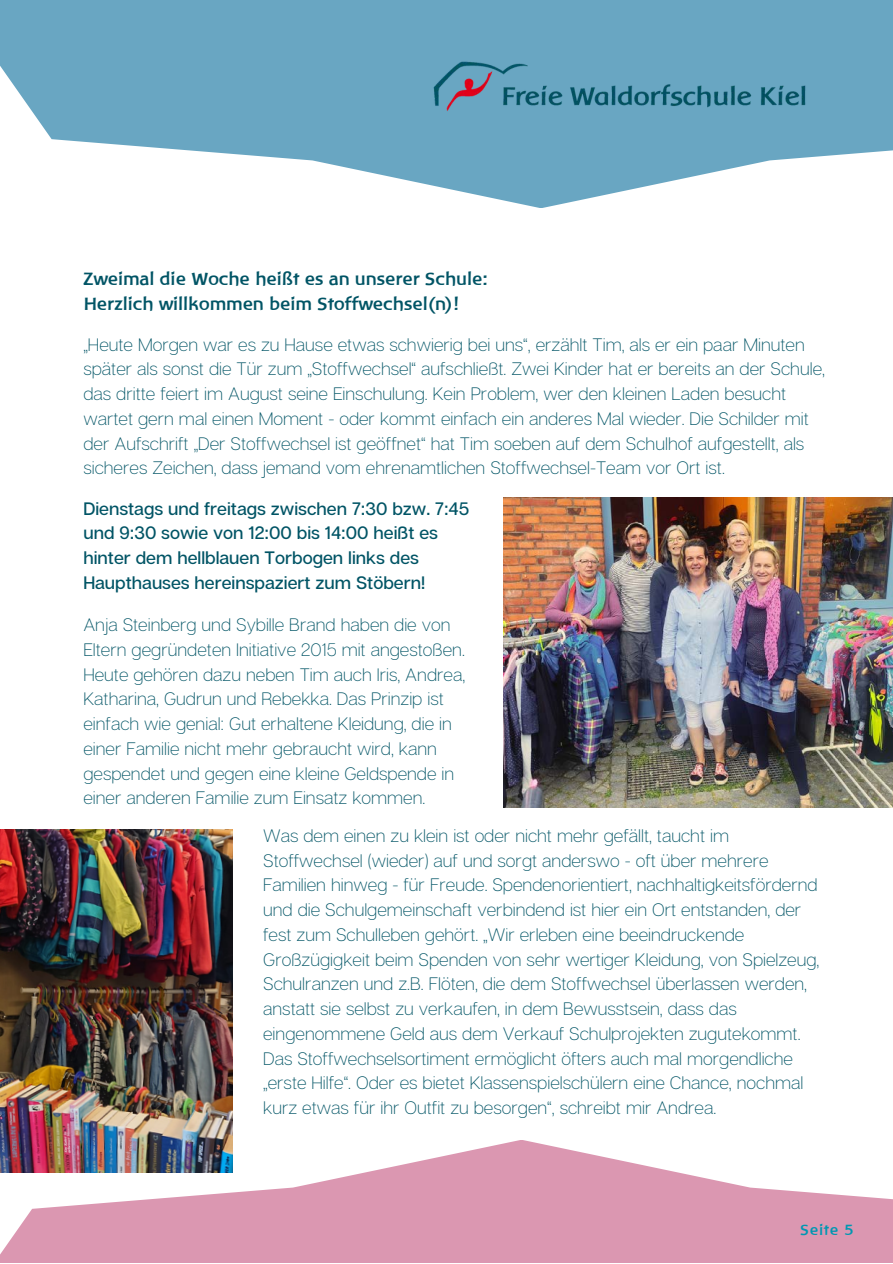
<style>
.page{position:relative;width:893px;height:1264px;background:#fff}
.page>*{position:absolute;margin:0;border:0;box-sizing:border-box;transform-origin:0 0}
.t1{font:200 18px/24.8px "Articulat CF";color:#005465}
.t2{font:500 18px/24.8px "Articulat CF";color:#005465}
.t3{font:700 18px "Baar Philos";color:#005465}
.t4{font:700 15px "Baar Philos";letter-spacing:.05em;color:#0097b2}
</style>
<div class="page">
<svg style="left:0;top:0;width:892px;height:208px;fill:#69a6c2"></svg>
<img style="left:419px;top:50px;width:400px;height:78px">
<svg style="left:0;top:1139px;width:892px;height:123px;fill:#db97b1"></svg>
<img style="left:503px;top:497px;width:389px;height:310px">
<img style="left:0;top:829px;width:232px;height:343px">
<p class="t3" style="left:83px;top:268px;width:405px">Zweimal die Woche heißt es an unserer Schule:</p>
<p class="t3" style="left:83px;top:293px;width:377px">Herzlich willkommen beim Stoffwechsel(n)!</p>
<p class="t1" style="left:83px;top:331px;width:743px">„Heute Morgen war es zu Hause etwas schwierig bei uns“, erzählt Tim, als er ein paar Minuten später als sonst die Tür zum „Stoffwechsel“ aufschließt. Zwei Kinder hat er bereits an der Schule, das dritte feiert im August seine Einschulung. Kein Problem, wer den kleinen Laden besucht wartet gern mal einen Moment - oder kommt einfach ein anderes Mal wieder. Die Schilder mit der Aufschrift „Der Stoffwechsel ist geöffnet“ hat Tim soeben auf dem Schulhof aufgestellt, als sicheres Zeichen, dass jemand vom ehrenamtlichen Stoffwechsel-Team vor Ort ist.</p>
<p class="t2" style="left:83px;top:495px;width:387px">Dienstags und freitags zwischen 7:30 bzw. 7:45 und 9:30 sowie von 12:00 bis 14:00 heißt es hinter dem hellblauen Torbogen links des Haupthauses hereinspaziert zum Stöbern!</p>
<p class="t1" style="left:83px;top:612px;width:383px">Anja Steinberg und Sybille Brand haben die von Eltern gegründeten Initiative 2015 mit angestoßen.<br>Heute gehören dazu neben Tim auch Iris, Andrea, Katharina, Gudrun und Rebekka. Das Prinzip ist einfach wie genial: Gut erhaltene Kleidung, die in einer Familie nicht mehr gebraucht wird, kann gespendet und gegen eine kleine Geldspende in einer anderen Familie zum Einsatz kommen.</p>
<p class="t1" style="left:263px;top:822px;width:557px">Was dem einen zu klein ist oder nicht mehr gefällt, taucht im Stoffwechsel (wieder) auf und sorgt anderswo - oft über mehrere Familien hinweg - für Freude. Spendenorientiert, nachhaltigkeitsfördernd und die Schulgemeinschaft verbindend ist hier ein Ort entstanden, der fest zum Schulleben gehört. „Wir erleben eine beeindruckende Großzügigkeit beim Spenden von sehr wertiger Kleidung, von Spielzeug, Schulranzen und z.B. Flöten, die dem Stoffwechsel überlassen werden, anstatt sie selbst zu verkaufen, in dem Bewusstsein, dass das eingenommene Geld aus dem Verkauf Schulprojekten zugutekommt.<br>Das Stoffwechselsortiment ermöglicht öfters auch mal morgendliche „erste Hilfe“. Oder es bietet Klassenspielschülern eine Chance, nochmal kurz etwas für ihr Outfit zu besorgen“, schreibt mir Andrea.</p>
<p class="t4" style="left:800px;top:1221px;width:55px">Seite 5</p>
</div>
